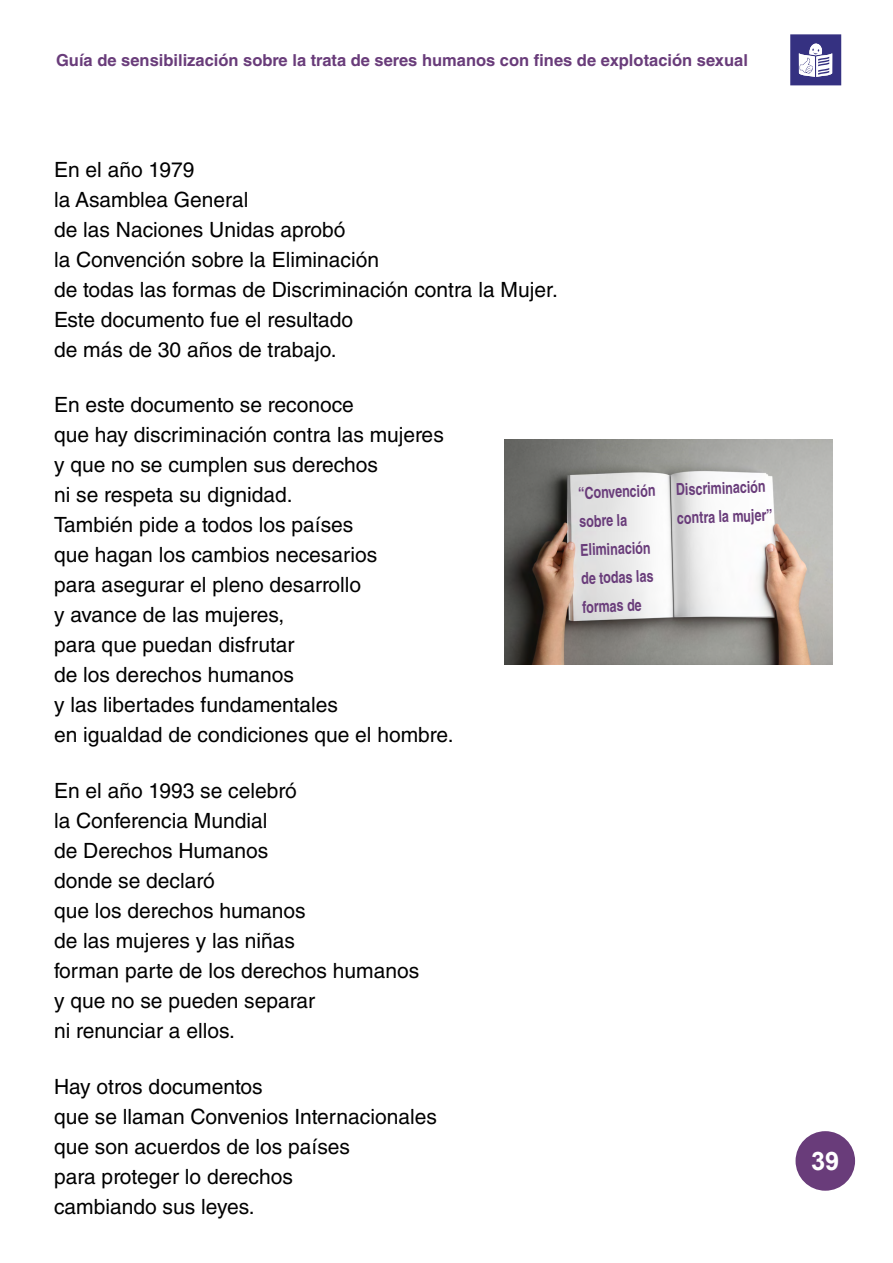
<style>
.page{position:relative;width:893px;height:1263px;background:#fff}
.page>*{position:absolute;margin:0;border:0;box-sizing:border-box;transform-origin:0 0}
.t1{font:700 25.5px "Arial";color:#fff}
.t2{font:21px/30px "Helvetica LT Std";color:#000}
.t3{font:700 16.5px/28.5px "Helvetica LT Std";color:#693c7a;scale:.76 1}
.t4{font:700 16.5px "Helvetica LT Std";color:#693c7a}
</style>
<div class="page">
<div style="left:795px;top:1131px;width:60px;height:60px;background:#693c7a;border-radius:50%"></div>
<svg style="left:790px;top:34px;width:51px;height:51px"></svg>
<img style="left:504px;top:439px;width:328px;height:226px">
<p class="t4" style="left:56px;top:50px;width:693px">Guía de sensibilización sobre la trata de seres humanos con fines de explotación sexual</p>
<p class="t2" style="left:54px;top:154px;width:505px">En el año 1979<br>la Asamblea General<br>de las Naciones Unidas aprobó<br>la Convención sobre la Eliminación<br>de todas las formas de Discriminación contra la Mujer.<br>Este documento fue el resultado<br>de más de 30 años de trabajo.</p>
<p class="t2" style="left:54px;top:390px;width:401px">En este documento se reconoce<br>que hay discriminación contra las mujeres y que no se cumplen sus derechos<br>ni se respeta su dignidad.<br>También pide a todos los países<br>que hagan los cambios necesarios<br>para asegurar el pleno desarrollo<br>y avance de las mujeres,<br>para que puedan disfrutar<br>de los derechos humanos<br>y las libertades fundamentales<br>en igualdad de condiciones que el hombre.</p>
<p class="t2" style="left:54px;top:775px;width:367px">En el año 1993 se celebró<br>la Conferencia Mundial<br>de Derechos Humanos<br>donde se declaró<br>que los derechos humanos<br>de las mujeres y las niñas<br>forman parte de los derechos humanos y que no se pueden separar<br>ni renunciar a ellos.</p>
<p class="t2" style="left:54px;top:1071px;width:384px">Hay otros documentos<br>que se llaman Convenios Internacionales que son acuerdos de los países<br>para proteger lo derechos<br>cambiando sus leyes.</p>
<p class="t3" style="left:578px;top:478px;width:103px;rotate:-2deg">“Convención sobre la<br>Eliminación de todas las formas de</p>
<p class="t3" style="left:675px;top:475px;width:127px;rotate:-2deg">Discriminación contra la mujer”</p>
<p class="t1" style="left:811px;top:1143px;width:30px">39</p>
</div>
